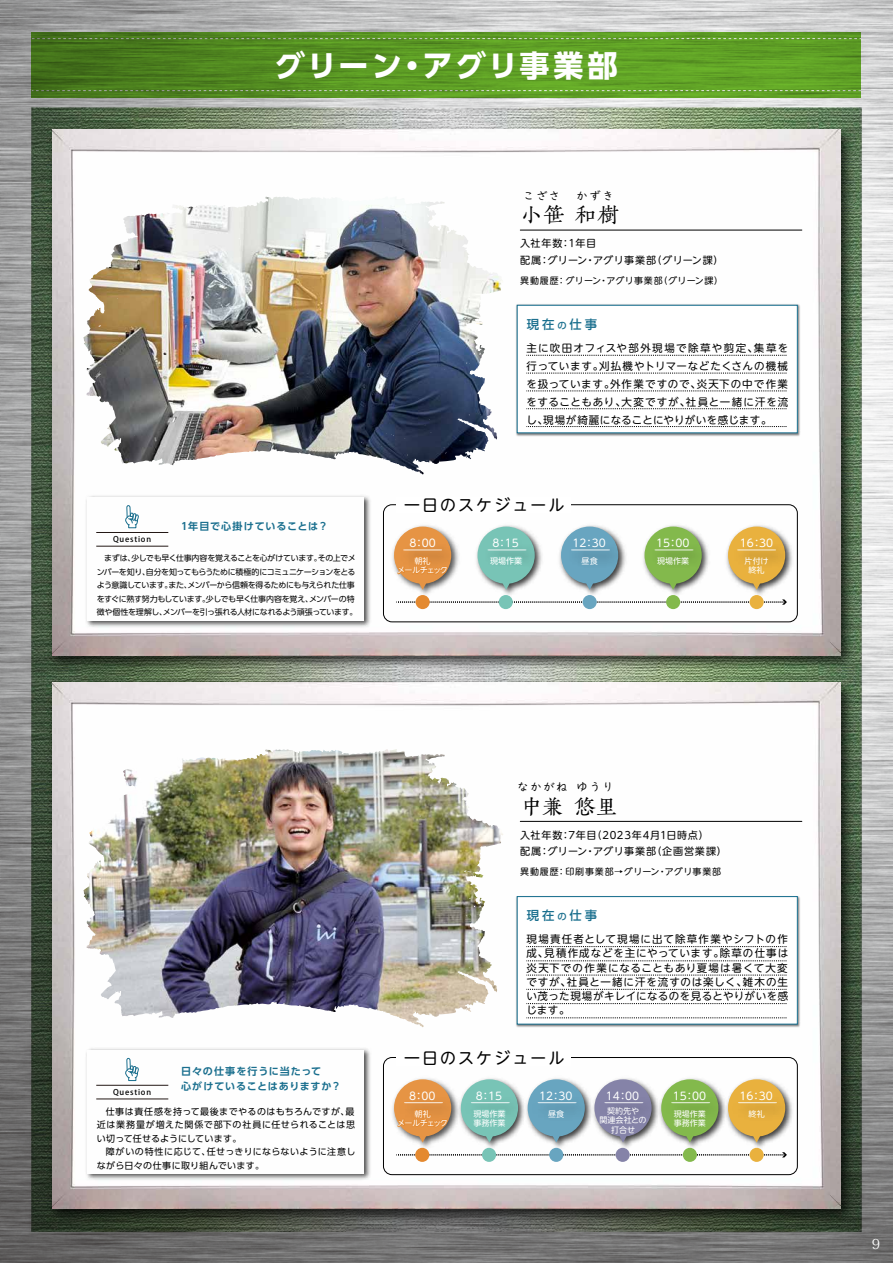
<style>
.page{position:relative;width:893px;height:1263px;background:#fff}
.page>*{position:absolute;margin:0;border:0;box-sizing:border-box;transform-origin:0 0}
.t1{font:700 30px "UD Shin Go Pro";letter-spacing:.085em;color:#fff}
.t2{font:500 22.35px "P Kiza Kinryou Std";letter-spacing:-.015em;color:#000}
.t3{font:15.9px "UD Shin M Go Pro";letter-spacing:.14em;color:#000}
.t4{font:13.8px "Koz Min Pr 6 N";color:#fff}
.t5{font:500 12.3px "UD Shin Go Pro";letter-spacing:.25em;color:#1a6f8e}
.t6{font:11.25px "UD Digi Kyokasho N R";letter-spacing:.15em;color:#000}
.t7{font:10.65px "UD Shin M Go Pro";color:#fff}
.t8{font:10.5px/14.2px "UD Shin M Go Pro";letter-spacing:.05em;color:#000;text-align:justify}
.t9{font:10.05px/16.4px "UD Shin M Go Pro";letter-spacing:.05em;color:#000}
.t10{font:700 10.05px/15.5px "UD Shin Go Pro De";letter-spacing:.09em;color:#1a6f8e}
.t11{font:9px/13.5px "UD Shin Go Pro";letter-spacing:.04em;color:#000;text-align:justify}
.t12{font:9px "UD Shin M Go Pro";letter-spacing:.06em;color:#000}
.t13{font:9px "UD Shin M Go Pro";letter-spacing:.085em;color:#000}
.t14{font:8.1px/9.4px "UD Shin M Go Pro";color:#fff}
.t15{font:8.1px/9.4px "UD Shin M Go Pro";letter-spacing:-.11em;color:#fff;text-align:center}
.t16{font:7.95px/13.5px "UD Shin Go Pro";letter-spacing:-.045em;color:#000}
.t17{font:500 7.95px "Koz Go Pro";letter-spacing:.1em;color:#000}
.s1{font-size:9.3px}
</style>
<div class="page">
<img style="left:1px;top:0;width:892px;height:53px">
<img style="left:0;top:0;width:1px;height:1263px">
<img style="left:0;top:53px;width:893px;height:1210px">
<svg style="left:32px;top:32px;width:829px;height:65px;background:#579322"></svg>
<svg style="left:32px;top:38px;width:829px;height:1px"></svg>
<svg style="left:32px;top:90px;width:829px;height:1px"></svg>
<img style="left:0;top:658px;width:23px;height:605px">
<img style="left:42px;top:675px;width:818px;height:553px">
<img style="left:52px;top:683px;width:788px;height:525px">
<img style="left:83px;top:1045px;width:290px;height:137px">
<div style="left:88px;top:1050px;width:276px;height:123px;background:#fff"></div>
<div style="left:383px;top:1057px;width:415px;height:118px;border:1px solid #000;border-radius:9px"></div>
<div style="left:396px;top:1050px;width:175px;height:15px;background:#fff"></div>
<img style="left:389px;top:1074px;width:66px;height:79px">
<img style="left:393px;top:1091px;width:62px;height:34px">
<svg style="left:394px;top:1079px;width:57px;height:63px;background:#dfa46b"></svg>
<img style="left:455px;top:1074px;width:67px;height:78px">
<img style="left:460px;top:1091px;width:62px;height:34px">
<svg style="left:461px;top:1079px;width:57px;height:63px;background:#91c7bd"></svg>
<img style="left:522px;top:1074px;width:67px;height:78px">
<img style="left:527px;top:1091px;width:62px;height:34px">
<svg style="left:528px;top:1079px;width:57px;height:63px;background:#85b0c3"></svg>
<img style="left:589px;top:1074px;width:67px;height:78px">
<img style="left:593px;top:1091px;width:63px;height:34px">
<svg style="left:594px;top:1079px;width:58px;height:63px;background:#9b99b3"></svg>
<img style="left:656px;top:1074px;width:67px;height:78px">
<img style="left:660px;top:1091px;width:63px;height:34px">
<svg style="left:661px;top:1079px;width:57px;height:63px;background:#98be72"></svg>
<img style="left:723px;top:1074px;width:73px;height:79px">
<img style="left:727px;top:1091px;width:72px;height:34px">
<svg style="left:728px;top:1079px;width:57px;height:63px;background:#e0b867"></svg>
<svg style="left:396px;top:1152px;width:391px;height:5px"></svg>
<div style="left:415px;top:1148px;width:14px;height:14px;background:#e4892f;border-radius:50%"></div>
<div style="left:482px;top:1148px;width:14px;height:14px;background:#78c4b6;border-radius:50%"></div>
<div style="left:549px;top:1148px;width:14px;height:14px;background:#68a5c0;border-radius:50%"></div>
<div style="left:616px;top:1148px;width:14px;height:14px;background:#8583a8;border-radius:50%"></div>
<div style="left:683px;top:1148px;width:14px;height:14px;background:#83b94c;border-radius:50%"></div>
<div style="left:750px;top:1148px;width:14px;height:14px;background:#e9b13e;border-radius:50%"></div>
<img style="left:189px;top:749px;width:207px;height:12px">
<hr style="left:520px;top:821px;width:282px;height:1px;background:#000">
<img style="left:515px;top:894px;width:287px;height:134px">
<div style="left:517px;top:896px;width:280px;height:128px;background:#fff"></div>
<div style="left:517px;top:896px;width:281px;height:129px;border:1px solid #1a6f8e"></div>
<svg style="left:526px;top:946px;width:261px;height:1px"></svg>
<svg style="left:526px;top:960px;width:261px;height:1px"></svg>
<svg style="left:526px;top:975px;width:261px;height:1px"></svg>
<svg style="left:526px;top:989px;width:261px;height:1px"></svg>
<svg style="left:526px;top:1003px;width:261px;height:1px"></svg>
<svg style="left:526px;top:1017px;width:261px;height:1px"></svg>
<svg style="left:125px;top:1058px;width:14px;height:23px"></svg>
<hr style="left:96px;top:1085px;width:72px;height:1px;background:#231815">
<hr style="left:96px;top:1099px;width:72px;height:1px;background:#231815">
<img style="left:42px;top:121px;width:818px;height:554px">
<img style="left:52px;top:130px;width:788px;height:526px">
<img style="left:83px;top:492px;width:290px;height:138px">
<div style="left:88px;top:497px;width:276px;height:124px;background:#fff"></div>
<div style="left:383px;top:504px;width:415px;height:118px;border:1px solid #000;border-radius:9px"></div>
<div style="left:396px;top:497px;width:175px;height:16px;background:#fff"></div>
<svg style="left:396px;top:599px;width:391px;height:6px"></svg>
<img style="left:389px;top:521px;width:73px;height:80px">
<img style="left:392px;top:538px;width:72px;height:34px">
<svg style="left:394px;top:526px;width:57px;height:64px;background:#dfa56d"></svg>
<div style="left:416px;top:595px;width:14px;height:14px;background:#e4892f;border-radius:50%"></div>
<img style="left:472px;top:521px;width:73px;height:80px">
<img style="left:476px;top:538px;width:72px;height:34px">
<svg style="left:477px;top:526px;width:58px;height:64px"></svg>
<div style="left:499px;top:595px;width:14px;height:14px;background:#78c4b6;border-radius:50%"></div>
<img style="left:556px;top:521px;width:73px;height:80px">
<img style="left:560px;top:538px;width:72px;height:34px">
<svg style="left:561px;top:526px;width:57px;height:64px;background:#86b1c3"></svg>
<div style="left:583px;top:595px;width:14px;height:14px;background:#68a5c0;border-radius:50%"></div>
<img style="left:639px;top:521px;width:74px;height:80px">
<img style="left:702px;top:538px;width:14px;height:34px">
<svg style="left:644px;top:526px;width:58px;height:64px"></svg>
<div style="left:666px;top:595px;width:14px;height:14px;background:#83b94c;border-radius:50%"></div>
<img style="left:723px;top:521px;width:73px;height:80px">
<img style="left:726px;top:538px;width:72px;height:34px">
<svg style="left:728px;top:526px;width:57px;height:64px;background:#dfb969"></svg>
<div style="left:750px;top:595px;width:14px;height:14px;background:#e9b13e;border-radius:50%"></div>
<img style="left:192px;top:196px;width:204px;height:12px">
<hr style="left:520px;top:230px;width:282px;height:1px;background:#000">
<img style="left:515px;top:303px;width:287px;height:134px">
<div style="left:517px;top:305px;width:280px;height:128px;background:#fff"></div>
<div style="left:517px;top:305px;width:281px;height:128px;border:1px solid #1a6f8e"></div>
<svg style="left:526px;top:355px;width:261px;height:1px"></svg>
<svg style="left:526px;top:373px;width:261px;height:1px"></svg>
<svg style="left:526px;top:391px;width:261px;height:1px"></svg>
<svg style="left:526px;top:408px;width:261px;height:1px"></svg>
<svg style="left:526px;top:426px;width:261px;height:1px"></svg>
<svg style="left:125px;top:505px;width:14px;height:23px"></svg>
<hr style="left:96px;top:532px;width:72px;height:1px;background:#231815">
<hr style="left:96px;top:546px;width:72px;height:1px;background:#231815">
<h1 class="t1" style="left:275px;top:41px;width:344px">グリーン・アグリ事業部</h1>
<p class="t6" style="left:523px;top:189px;width:39px">こざさ</p>
<p class="t6" style="left:577px;top:189px;width:39px">かずき</p>
<h2 class="t2" style="left:520px;top:199px;width:100px">小笹 和樹</h2>
<p class="t9" style="left:520px;top:235px;width:205px">入社年数：1年目<br>配属：グリーン・アグリ事業部（グリーン課）</p>
<p class="t12" style="left:520px;top:273px;width:204px">異動履歴：グリーン・アグリ事業部（グリーン課）</p>
<p class="t17" style="left:113px;top:534px;width:40px">Question</p>
<p class="t10" style="left:181px;top:518px;width:149px">1年目で心掛けていることは？</p>
<p class="t16" style="left:97px;top:551px;width:262px;text-indent:7px">まずは、少しでも早く仕事内容を覚えることを心がけています。その上でメンバーを知り、自分を知ってもらうために積極的にコミュニケーションをとるよう意識しています。また、メンバーから信頼を得るためにも与えられた仕事をすぐに熟す努力もしています。少しでも早く仕事内容を覚え、メンバーの特徴や個性を理解し、メンバーを引っ張れる人材になれるよう頑張っています。</p>
<p class="t5" style="left:527px;top:314px;width:72px">現在<span class="s1">の</span>仕事</p>
<p class="t8" style="left:526px;top:338px;width:263px;line-height:18px">主に吹田オフィスや部外現場で除草や剪定、集草を行っています。刈払機やトリマーなどたくさんの機械を扱っています。外作業ですので、炎天下の中で作業をすることもあり、大変ですが、社員と一緒に汗を流し、現場が綺麗になることにやりがいを感じます。</p>
<h3 class="t3" style="left:404px;top:492px;width:162px">一日のスケジュール</h3>
<p class="t7" style="left:409px;top:534px;width:28px">8：00</p>
<p class="t15" style="left:397px;top:555px;width:52px">朝礼<br>メールチェック</p>
<p class="t7" style="left:493px;top:534px;width:28px">8：15</p>
<p class="t14" style="left:490px;top:555px;width:34px">現場作業</p>
<p class="t7" style="left:573px;top:534px;width:35px">12：30</p>
<p class="t14" style="left:582px;top:555px;width:18px">昼食</p>
<p class="t7" style="left:656px;top:534px;width:35px">15：00</p>
<p class="t14" style="left:657px;top:555px;width:34px">現場作業</p>
<p class="t7" style="left:740px;top:534px;width:35px">16：30</p>
<p class="t14" style="left:745px;top:555px;width:26px;text-align:center">片付け終礼</p>
<p class="t17" style="left:113px;top:1087px;width:40px">Question</p>
<p class="t10" style="left:181px;top:1063px;width:162px">日々の仕事を行うに当たって<br>心がけていることはありますか？</p>
<p class="t11" style="left:97px;top:1104px;width:260px;text-indent:9px">仕事は責任感を持って最後までやるのはもちろんですが、最近は業務量が増えた関係で部下の社員に任せられることは思い切って任せるようにしています。</p>
<p class="t11" style="left:97px;top:1145px;width:260px;text-indent:9px">障がいの特性に応じて、任せっきりにならないように注意しながら日々の仕事に取り組んでいます。</p>
<p class="t6" style="left:517px;top:780px;width:98px">なかがね ゆうり</p>
<h2 class="t2" style="left:520px;top:790px;width:99px">中兼 悠里</h2>
<p class="t9" style="left:520px;top:826px;width:208px">入社年数：7年目（2023年4月1日時点）<br>配属：グリーン・アグリ事業部（企画営業課）</p>
<p class="t13" style="left:520px;top:864px;width:202px">異動履歴：印刷事業部→グリーン・アグリ事業部</p>
<p class="t5" style="left:527px;top:905px;width:72px">現在<span class="s1">の</span>仕事</p>
<p class="t8" style="left:526px;top:931px;width:263px">現場責任者として現場に出て除草作業やシフトの作成、見積作成などを主にやっています。除草の仕事は炎天下での作業になることもあり夏場は暑くて大変ですが、社員と一緒に汗を流すのは楽しく、雑木の生い茂った現場がキレイになるのを見るとやりがいを感じます。</p>
<h3 class="t3" style="left:404px;top:1045px;width:162px">一日のスケジュール</h3>
<p class="t7" style="left:409px;top:1087px;width:28px">8：00</p>
<p class="t15" style="left:397px;top:1108px;width:52px">朝礼<br>メールチェック</p>
<p class="t7" style="left:476px;top:1087px;width:28px">8：15</p>
<p class="t14" style="left:473px;top:1108px;width:34px">現場作業事務作業</p>
<p class="t7" style="left:539px;top:1087px;width:35px">12：30</p>
<p class="t14" style="left:548px;top:1108px;width:18px">昼食</p>
<p class="t7" style="left:606px;top:1087px;width:35px">14：00</p>
<p class="t14" style="left:599px;top:1105px;width:49px;text-align:center">契約先や<br>関連会社との打合せ</p>
<p class="t7" style="left:673px;top:1087px;width:35px">15：00</p>
<p class="t14" style="left:674px;top:1108px;width:34px">現場作業事務作業</p>
<p class="t7" style="left:740px;top:1087px;width:35px">16：30</p>
<p class="t14" style="left:749px;top:1108px;width:18px">終礼</p>
<h3 class="t4" style="left:872px;top:1236px;width:10px">9</h3>
</div>
